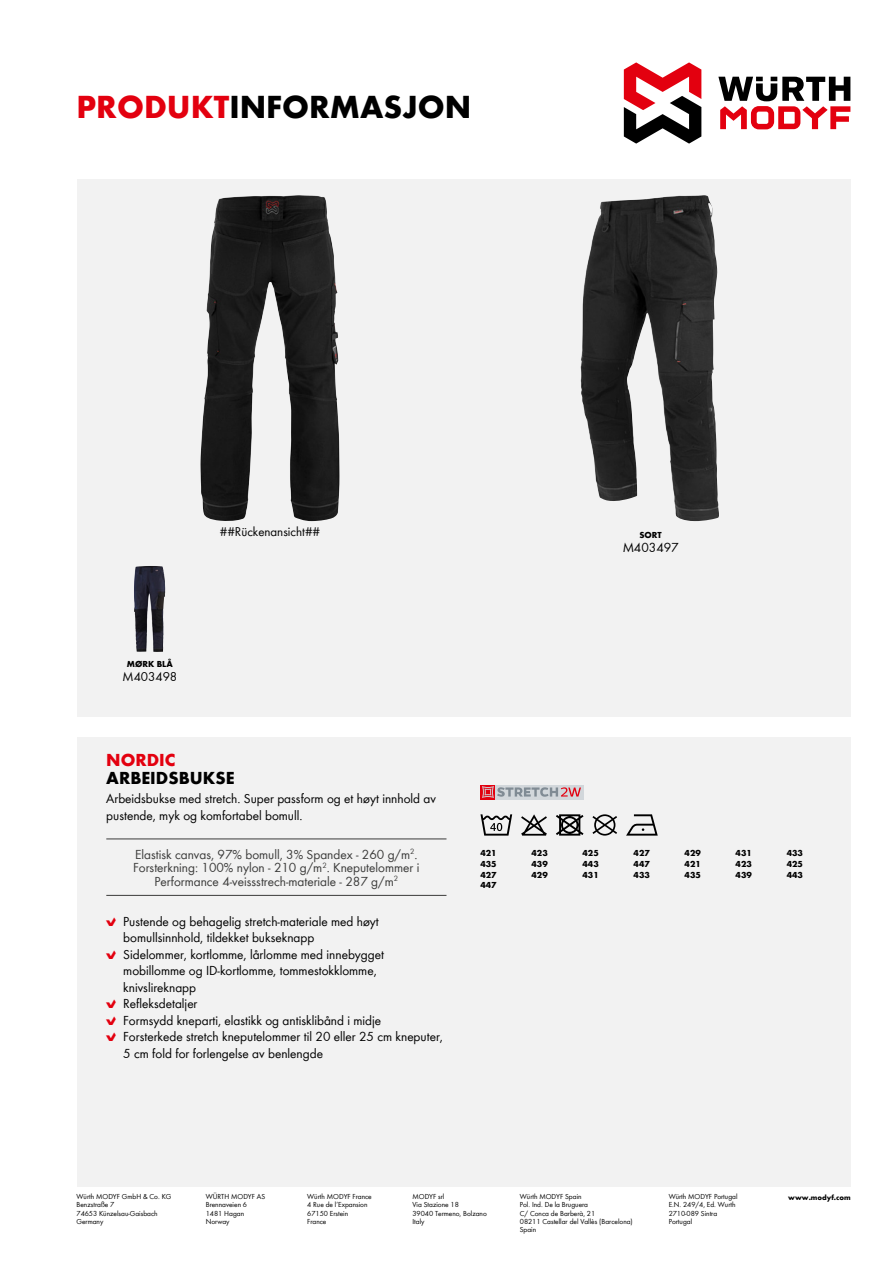
<style>
.page{position:relative;width:893px;height:1263px;background:#fff}
.page>*{position:absolute;margin:0;border:0;box-sizing:border-box;transform-origin:0 0}
.t1{font:700 33px "Wuerth Global";color:#000}
.t2{font:700 18px "Wuerth Global";color:#000}
.t3{font:700 18px "Wuerth Global";color:#e3000f}
.t4{font:13.5px/16.5px "Wuerth Global";color:#000}
.t5{font:13.5px/13.5px "Wuerth Global";color:#3b3b3a;text-align:center}
.t6{font:13.2px "Wuerth Global";color:#000}
.t7{font:700 9px "Wuerth Global";color:#000}
.t8{font:7.5px/8.2px "Wuerth Global";color:#000}
.t9{font:700 7.5px "Wuerth Global";color:#000}
.s1{color:#e3000f}
.s2{font-family:"Wuerth Num";color:#e3000f}
</style>
<div class="page">
<svg style="left:718px;top:77px;width:132px;height:52px"></svg>
<svg style="left:624px;top:62px;width:77px;height:82px"></svg>
<div style="left:77px;top:179px;width:773px;height:1007px;background:#f2f2f2"></div>
<div style="left:64px;top:717px;width:805px;height:19px;background:#fff"></div>
<svg style="left:626px;top:814px;width:32px;height:22px"></svg>
<svg style="left:592px;top:814px;width:25px;height:22px"></svg>
<svg style="left:556px;top:814px;width:27px;height:22px"></svg>
<svg style="left:521px;top:814px;width:26px;height:22px"></svg>
<svg style="left:480px;top:814px;width:32px;height:22px"></svg>
<hr style="left:106px;top:839px;width:340px;height:1px;background:#3b3b3a">
<hr style="left:106px;top:895px;width:340px;height:1px;background:#3b3b3a">
<div style="left:495px;top:784px;width:88px;height:15px;background:#d2d7db"></div>
<div style="left:480px;top:784px;width:15px;height:15px;background:#e3000f"></div>
<svg style="left:482px;top:786px;width:99px;height:12px"></svg>
<img style="left:580px;top:195px;width:123px;height:308px">
<img style="left:200px;top:196px;width:140px;height:325px">
<img style="left:134px;top:566px;width:17px;height:86px">
<h1 class="t1" style="left:77px;top:87px;width:396px"><span class="s1">PRODUKT</span>INFORMASJON</h1>
<p class="t6" style="left:220px;top:523px;width:102px">##Rückenansicht##</p>
<p class="t7" style="left:639px;top:529px;width:24px">SORT</p>
<p class="t4" style="left:622px;top:539px;width:58px">M403497</p>
<p class="t7" style="left:127px;top:658px;width:47px">MØRK BLÅ</p>
<p class="t6" style="left:123px;top:669px;width:56px">M403498</p>
<h2 class="t3" style="left:106px;top:749px;width:71px">NORDIC</h2>
<h2 class="t2" style="left:106px;top:767px;width:130px">ARBEIDSBUKSE</h2>
<p class="t4" style="left:106px;top:790px;width:331px">Arbeidsbukse med stretch. Super passform og et høyt innhold av pustende, myk og komfortabel bomull.</p>
<p class="t5" style="left:133px;top:847px;width:288px">Elastisk canvas, 97% bomull, 3% Spandex - 260 g/m<sup>2</sup>.<br>Forsterkning: 100% nylon - 210 g/m<sup>2</sup>. Kneputelommer i<br>Performance 4-veissstrech-materiale - 287 g/m<sup>2</sup></p>
<p class="t4" style="left:106px;top:913px;width:274px"><span class="s2">B</span> Pustende og behagelig stretch-materiale med høyt</p>
<p class="t4" style="left:123px;top:929px;width:193px">bomullsinnhold, tildekket bukseknapp</p>
<p class="t4" style="left:106px;top:946px;width:279px"><span class="s2">B</span> Sidelommer, kortlomme, lårlomme med innebygget</p>
<p class="t4" style="left:123px;top:962px;width:255px">mobillomme og ID-kortlomme, tommestokklomme,</p>
<p class="t4" style="left:123px;top:979px;width:74px">knivslireknapp</p>
<p class="t4" style="left:106px;top:995px;width:93px"><span class="s2">B</span> Refleksdetaljer</p>
<p class="t4" style="left:106px;top:1012px;width:276px"><span class="s2">B</span> Formsydd kneparti, elastikk og antisklibånd i midje</p>
<p class="t4" style="left:106px;top:1028px;width:338px"><span class="s2">B</span> Forsterkede stretch kneputelommer til 20 eller 25 cm kneputer,</p>
<p class="t4" style="left:123px;top:1045px;width:201px">5 cm fold for forlengelse av benlengde</p>
<p class="t7" style="left:480px;top:847px;width:18px">421</p>
<p class="t7" style="left:531px;top:847px;width:18px">423</p>
<p class="t7" style="left:583px;top:847px;width:18px">425</p>
<p class="t7" style="left:634px;top:847px;width:18px">427</p>
<p class="t7" style="left:685px;top:847px;width:18px">429</p>
<p class="t7" style="left:736px;top:847px;width:18px">431</p>
<p class="t7" style="left:787px;top:847px;width:18px">433</p>
<p class="t7" style="left:480px;top:858px;width:18px">435</p>
<p class="t7" style="left:531px;top:858px;width:18px">439</p>
<p class="t7" style="left:583px;top:858px;width:18px">443</p>
<p class="t7" style="left:634px;top:858px;width:18px">447</p>
<p class="t7" style="left:685px;top:858px;width:18px">421</p>
<p class="t7" style="left:736px;top:858px;width:18px">423</p>
<p class="t7" style="left:787px;top:858px;width:18px">425</p>
<p class="t7" style="left:480px;top:869px;width:18px">427</p>
<p class="t7" style="left:531px;top:869px;width:18px">429</p>
<p class="t7" style="left:583px;top:869px;width:18px">431</p>
<p class="t7" style="left:634px;top:869px;width:18px">433</p>
<p class="t7" style="left:685px;top:869px;width:18px">435</p>
<p class="t7" style="left:736px;top:869px;width:18px">439</p>
<p class="t7" style="left:787px;top:869px;width:18px">443</p>
<p class="t7" style="left:480px;top:880px;width:18px">447</p>
<p class="t8" style="left:206px;top:1192px;width:61px">WÜRTH MODYF AS<br>Brennaveien 6<br>1481 Hagan<br>Norway</p>
<p class="t8" style="left:307px;top:1192px;width:66px">Würth MODYF France<br>4 Rue de l’Expansion<br>67150 Erstein<br>France</p>
<p class="t8" style="left:669px;top:1192px;width:70px">Würth MODYF Portugal<br>E.N. 249/4, Ed. Wurth<br>2710-089 Sintra<br>Portugal</p>
<p class="t9" style="left:788px;top:1193px;width:64px">www.modyf.com</p>
<p class="t8" style="left:77px;top:1192px;width:96px">Würth MODYF GmbH &amp; Co. KG<br>Benzstraße 7<br>74653 Künzelsau-Gaisbach<br>Germany</p>
<p class="t8" style="left:412px;top:1192px;width:76px">MODYF srl<br>Via Stazione 18<br>39040 Termeno, Bolzano<br>Italy</p>
<p class="t8" style="left:520px;top:1192px;width:114px">Würth MODYF Spain<br>Pol. Ind. De la Bruguera<br>C/ Conca de Barberà, 21<br>08211 Castellar del Vallès (Barcelona)<br>Spain</p>
</div>
